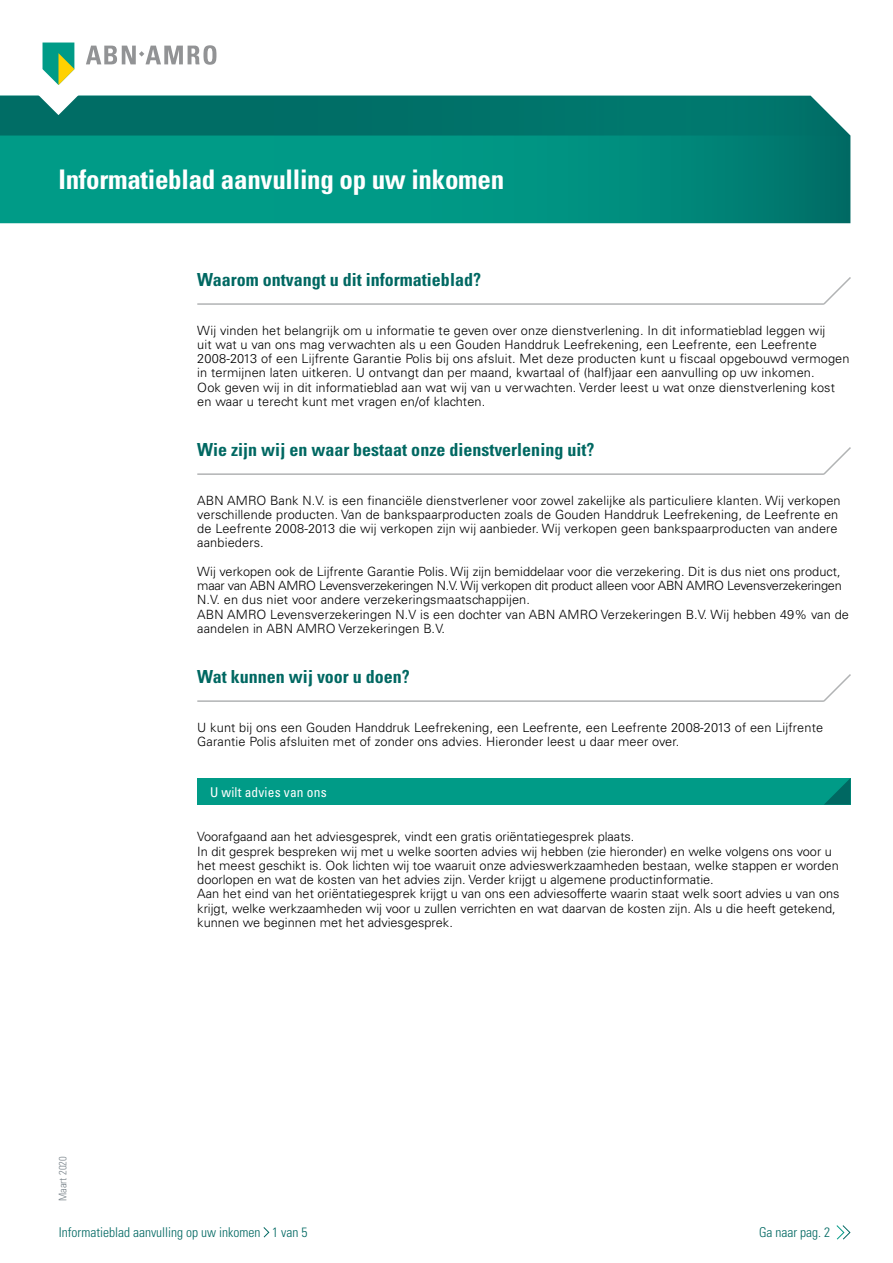
<style>
.page{position:relative;width:893px;height:1263px;background:#fff}
.page>*{position:absolute;margin:0;border:0;box-sizing:border-box;transform-origin:0 0}
.t1{font:700 condensed 27px "Univers LT Std";letter-spacing:-.01em;color:#fff}
.t2{font:700 condensed 18px "Univers LT Std";color:#006862}
.t3{font:300 condensed 13.5px "Univers LT Std";color:#006862}
.t4{font:condensed 13.5px "Univers LT Std";letter-spacing:.01em;color:#fff}
.t5{font:300 12.75px/14.2px "Univers LT Std";letter-spacing:.01em;color:#000}
.t6{font:300 condensed 10.5px "Univers LT Std";letter-spacing:.01em;color:#788289}
</style>
<div class="page">
<svg style="left:0;top:136px;width:850px;height:87px;background:#009180"></svg>
<svg style="left:0;top:43px;width:850px;height:93px"></svg>
<svg style="left:263px;top:1227px;width:7px;height:11px"></svg>
<svg style="left:836px;top:1225px;width:15px;height:15px"></svg>
<hr style="left:197px;top:303px;width:627px;height:2px;background:#b1b3b4">
<svg style="left:824px;top:277px;width:26px;height:27px"></svg>
<hr style="left:197px;top:473px;width:627px;height:2px;background:#b1b3b4">
<svg style="left:824px;top:448px;width:26px;height:26px"></svg>
<hr style="left:197px;top:700px;width:627px;height:2px;background:#b1b3b4">
<svg style="left:824px;top:674px;width:26px;height:27px"></svg>
<div style="left:197px;top:778px;width:653px;height:27px;background:#009b87"></div>
<svg style="left:824px;top:779px;width:26px;height:26px"></svg>
<h1 class="t1" style="left:58px;top:163px;width:447px">Informatieblad aanvulling op uw inkomen</h1>
<h2 class="t2" style="left:197px;top:269px;width:285px">Waarom ontvangt u dit informatieblad?</h2>
<p class="t5" style="left:197px;top:323px;width:654px">Wij vinden het belangrijk om u informatie te geven over onze dienstverlening. In dit informatieblad leggen wij<br>uit wat u van ons mag verwachten als u een Gouden Handdruk Leefrekening, een Leefrente, een Leefrente 2008-2013 of een Lijfrente Garantie Polis bij ons afsluit. Met deze producten kunt u fiscaal opgebouwd vermogen in termijnen laten uitkeren. U ontvangt dan per maand, kwartaal of (half)jaar een aanvulling op uw inkomen.<br>Ook geven wij in dit informatieblad aan wat wij van u verwachten. Verder leest u wat onze dienstverlening kost en waar u terecht kunt met vragen en/of klachten.</p>
<h2 class="t2" style="left:197px;top:439px;width:398px">Wie zijn wij en waar bestaat onze dienstverlening uit?</h2>
<p class="t5" style="left:197px;top:493px;width:645px">ABN AMRO Bank N.V. is een financiële dienstverlener voor zowel zakelijke als particuliere klanten. Wij verkopen verschillende producten. Van de bankspaarproducten zoals de Gouden Handdruk Leefrekening, de Leefrente en de Leefrente 2008-2013 die wij verkopen zijn wij aanbieder. Wij verkopen geen bankspaarproducten van andere aanbieders.</p>
<p class="t5" style="left:197px;top:564px;width:653px">Wij verkopen ook de Lijfrente Garantie Polis. Wij zijn bemiddelaar voor die verzekering. Dit is dus niet ons product, maar van ABN AMRO Levensverzekeringen N.V. Wij verkopen dit product alleen voor ABN AMRO Levensverzekeringen N.V. en dus niet voor andere verzekeringsmaatschappijen.<br>ABN AMRO Levensverzekeringen N.V is een dochter van ABN AMRO Verzekeringen B.V. Wij hebben 49% van de aandelen in ABN AMRO Verzekeringen B.V.</p>
<h2 class="t2" style="left:197px;top:666px;width:214px">Wat kunnen wij voor u doen?</h2>
<p class="t5" style="left:197px;top:720px;width:627px">U kunt bij ons een Gouden Handdruk Leefrekening, een Leefrente, een Leefrente 2008-2013 of een Lijfrente<br>Garantie Polis afsluiten met of zonder ons advies. Hieronder leest u daar meer over.</p>
<p class="t6" style="left:56px;top:1201px;width:47px;rotate:-90deg">Maart 2020</p>
<p class="t4" style="left:210px;top:784px;width:118px">U wilt advies van ons</p>
<p class="t5" style="left:197px;top:830px;width:644px">Voorafgaand aan het adviesgesprek, vindt een gratis oriëntatiegesprek plaats.<br>In dit gesprek bespreken wij met u welke soorten advies wij hebben (zie hieronder) en welke volgens ons voor u het meest geschikt is. Ook lichten wij toe waaruit onze advieswerkzaamheden bestaan, welke stappen er worden doorlopen en wat de kosten van het advies zijn. Verder krijgt u algemene productinformatie.<br>Aan het eind van het oriëntatiegesprek krijgt u van ons een adviesofferte waarin staat welk soort advies u van ons krijgt, welke werkzaamheden wij voor u zullen verrichten en wat daarvan de kosten zijn. Als u die heeft getekend, kunnen we beginnen met het adviesgesprek.</p>
<p class="t3" style="left:59px;top:1224px;width:250px">Informatieblad aanvulling op uw inkomen 1 van 5</p>
<p class="t3" style="left:759px;top:1224px;width:73px">Ga naar pag. 2</p>
</div>
